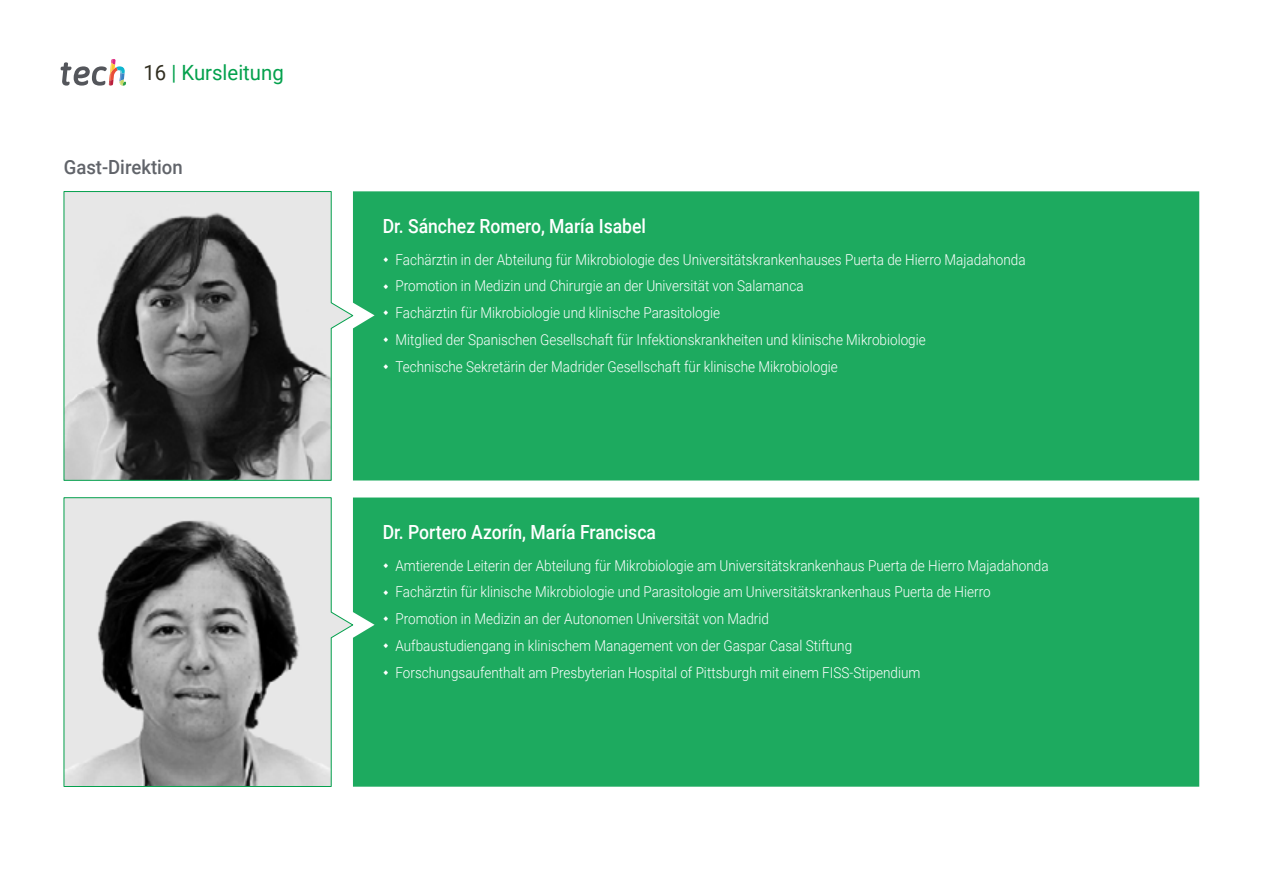
<style>
.page{position:relative;width:1263px;height:893px;background:#fff}
.page>*{position:absolute;margin:0;border:0;box-sizing:border-box;transform-origin:0 0}
.t1{font:21px "Roboto";color:#04a14d}
.t2{font:500 19.5px "Roboto";color:#fff;scale:.9 1}
.t3{font:500 19.5px "Roboto";color:#61646a;scale:.95 1}
.t4{font:300 15px/26.7px "Roboto";color:#fff;scale:.9 1}
.s1{color:#312e20}
</style>
<div class="page">
<div style="left:353px;top:497px;width:846px;height:290px;background:#1daa5f"></div>
<svg style="left:64px;top:497px;width:289px;height:290px;background:#acadac"></svg>
<div style="left:353px;top:191px;width:846px;height:289px;background:#1daa5f"></div>
<svg style="left:64px;top:191px;width:289px;height:290px;background:#8b8d8c"></svg>
<svg style="left:61px;top:59px;width:65px;height:27px"></svg>
<svg style="left:384px;top:563px;width:4px;height:5px"></svg>
<svg style="left:384px;top:590px;width:4px;height:5px"></svg>
<svg style="left:384px;top:616px;width:4px;height:5px"></svg>
<svg style="left:384px;top:643px;width:4px;height:5px"></svg>
<svg style="left:384px;top:670px;width:4px;height:5px"></svg>
<svg style="left:384px;top:257px;width:4px;height:5px"></svg>
<svg style="left:384px;top:284px;width:4px;height:5px"></svg>
<svg style="left:384px;top:310px;width:4px;height:5px"></svg>
<svg style="left:384px;top:337px;width:4px;height:5px"></svg>
<svg style="left:384px;top:364px;width:4px;height:5px"></svg>
<h1 class="t1" style="left:144px;top:57px;width:142px"><span class="s1">16</span> | Kursleitung</h1>
<h2 class="t3" style="left:64px;top:154px;width:127px">Gast-Direktion</h2>
<h2 class="t2" style="left:383px;top:212px;width:294px">Dr. Sánchez Romero, María Isabel</h2>
<p class="t4" style="left:395px;top:245px;width:702px">Fachärztin in der Abteilung für Mikrobiologie des Universitätskrankenhauses Puerta de Hierro Majadahonda Promotion in Medizin und Chirurgie an der Universität von Salamanca<br>Fachärztin für Mikrobiologie und klinische Parasitologie<br>Mitglied der Spanischen Gesellschaft für Infektionskrankheiten und klinische Mikrobiologie<br>Technische Sekretärin der Madrider Gesellschaft für klinische Mikrobiologie</p>
<h2 class="t2" style="left:383px;top:518px;width:305px">Dr. Portero Azorín, María Francisca</h2>
<p class="t4" style="left:395px;top:551px;width:727px">Amtierende Leiterin der Abteilung für Mikrobiologie am Universitätskrankenhaus Puerta de Hierro Majadahonda Fachärztin für klinische Mikrobiologie und Parasitologie am Universitätskrankenhaus Puerta de Hierro Promotion in Medizin an der Autonomen Universität von Madrid<br>Aufbaustudiengang in klinischem Management von der Gaspar Casal Stiftung<br>Forschungsaufenthalt am Presbyterian Hospital of Pittsburgh mit einem FISS-Stipendium</p>
</div>
